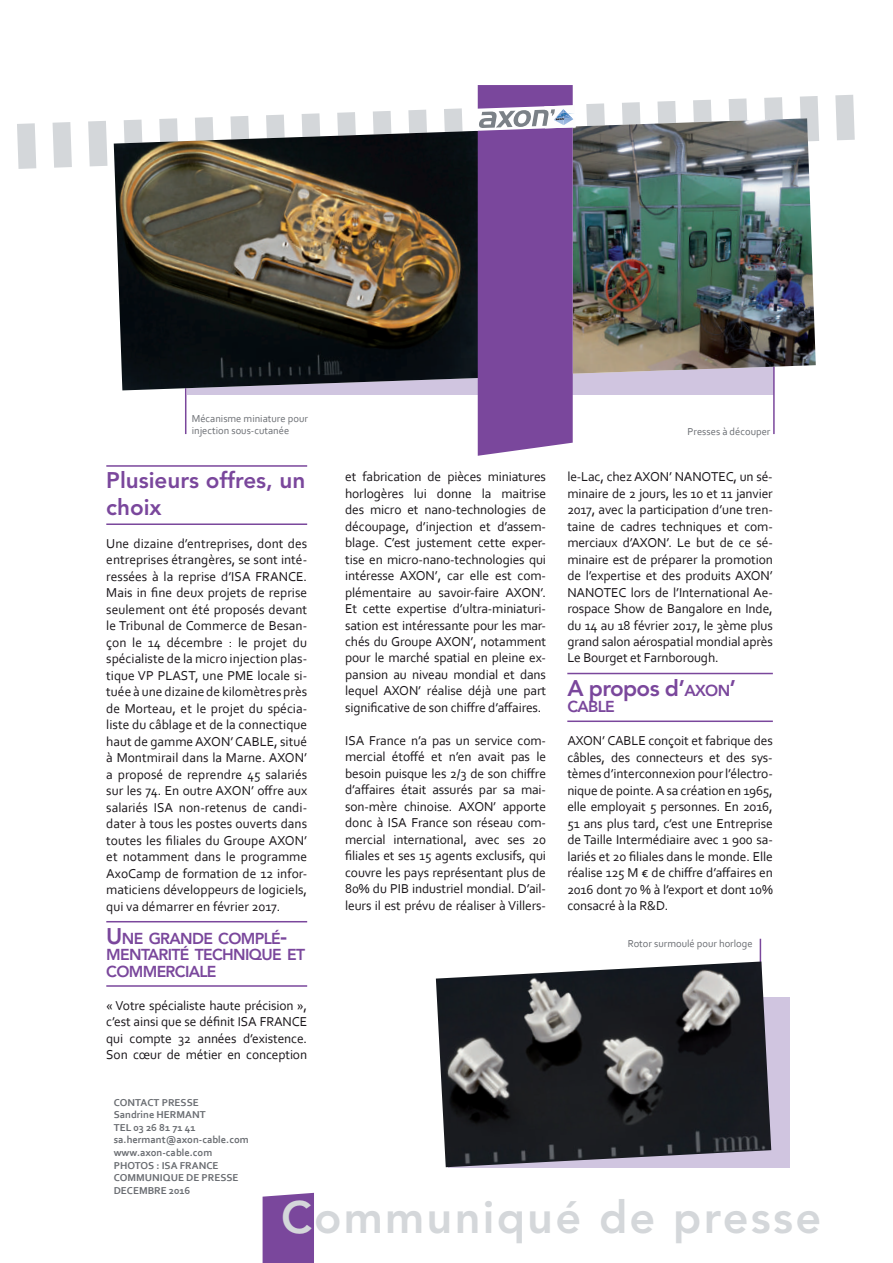
<style>
.page{position:relative;width:893px;height:1263px;background:#fff}
.page>*{position:absolute;margin:0;border:0;box-sizing:border-box;transform-origin:0 0}
.t1{font:800 45px "Avenir LT Std";letter-spacing:.05em;color:#d4d7da}
.t2{font:800 22.5px/27px "Avenir LT Std";color:#7a479c}
.t3{font:800 15.75px/16.5px "Avenir LT Std";letter-spacing:-.045em;color:#7a479c}
.t4{font:13.5px/16.5px "Corbel";letter-spacing:-.01em;color:#1a161a;text-align:justify}
.t5{font:700 10.5px/12.6px "Corbel";color:#6a6d72}
.t6{font:10.5px/12.6px "Corbel";color:#6a6d72}
.s1{font-size:22.5px}
.s2{font-size:15.75px}
.s3{font-style:inherit}
</style>
<div class="page">
<hr style="left:760px;top:939px;width:1px;height:87px;background:#7a479c">
<div style="left:187px;top:316px;width:587px;height:79px;background:#d0c5e0"></div>
<hr style="left:773px;top:347px;width:2px;height:87px;background:#7a479c">
<hr style="left:185px;top:347px;width:1px;height:87px;background:#7a479c">
<svg style="left:17px;top:95px;width:838px;height:74px"></svg>
<img style="left:575px;top:118px;width:241px;height:256px">
<img style="left:114px;top:131px;width:362px;height:259px">
<hr style="left:567px;top:673px;width:206px;height:1px;background:#7a479c">
<hr style="left:567px;top:720px;width:206px;height:2px;background:#7a479c">
<svg style="left:476px;top:85px;width:99px;height:371px;background:#7e549b"></svg>
<hr style="left:106px;top:465px;width:201px;height:2px;background:#7a479c">
<hr style="left:106px;top:523px;width:201px;height:2px;background:#7a479c">
<hr style="left:106px;top:921px;width:201px;height:1px;background:#7a479c">
<hr style="left:106px;top:985px;width:201px;height:2px;background:#7a479c">
<div style="left:263px;top:1193px;width:51px;height:70px;background:#7a479c"></div>
<div style="left:448px;top:998px;width:342px;height:170px;background:#d0c5e0"></div>
<img style="left:436px;top:961px;width:335px;height:206px">
<p class="t6" style="left:192px;top:412px;width:118px">Mécanisme miniature pour injection sous-cutanée</p>
<h2 class="t2" style="left:106px;top:467px;width:201px">Plusieurs offres, un choix</h2>
<p class="t4" style="left:106px;top:535px;width:202px">Une dizaine d’entreprises, dont des entreprises étrangères, se sont inté&shy;ressées à la reprise d’ISA FRANCE.<br>Mais in fine deux projets de reprise seulement ont été proposés devant le Tribunal de Commerce de Besan&shy;çon le 14 décembre : le projet du spécialiste de la micro injection plas&shy;tique VP PLAST, une PME locale si&shy;tuée à une dizaine de kilomètres près de Morteau, et le projet du spécia&shy;liste du câblage et de la connectique haut de gamme AXON’ CABLE, situé à Montmirail dans la Marne. AXON’ a proposé de reprendre 45 salariés sur les 74. En outre AXON’ offre aux salariés ISA non-retenus de candi&shy;dater à tous les postes ouverts dans toutes les filiales du Groupe AXON’ et notamment dans le programme AxoCamp de formation de 12 infor&shy;maticiens développeurs de logiciels, qui va démarrer en février 2017.</p>
<p class="t3" style="left:106px;top:930px;width:200px"><span class="s1">U</span>NE GRANDE COMPLÉ<span class="s1">-<br></span>MENTARITÉ TECHNIQUE ET<br>COMMERCIALE</p>
<p class="t4" style="left:106px;top:997px;width:202px">« Votre spécialiste haute précision », c’est ainsi que se définit ISA FRANCE qui compte 32 années d’existence.<br>Son cœur de métier en conception</p>
<p class="t5" style="left:114px;top:1095px;width:137px">CONTACT PRESSE<br>Sandrine HERMANT<br>TEL 03 26 81 71 41 sa.hermant@axon-cable.com www.axon-cable.com<br>PHOTOS : ISA FRANCE<br>COMMUNIQUE DE PRESSE<br>DECEMBRE 2016</p>
<p class="t4" style="left:345px;top:468px;width:202px">et fabrication de pièces miniatures horlogères lui donne la maitrise des micro et nano-technologies de découpage, d’injection et d’assem&shy;blage. C’est justement cette exper&shy;tise en micro-nano-technologies qui intéresse AXON’, car elle est com&shy;plémentaire au savoir-faire AXON’.<br>Et cette expertise d’ultra-miniaturi&shy;sation est intéressante pour les mar&shy;chés du Groupe AXON’, notamment pour le marché spatial en pleine ex&shy;pansion au niveau mondial et dans lequel AXON’ réalise déjà une part significative de son chiffre d’affaires.</p>
<p class="t4" style="left:345px;top:732px;width:202px">ISA France n’a pas un service com&shy;mercial étoffé et n’en avait pas le besoin puisque les 2/3 de son chiffre d’affaires était assurés par sa mai&shy;son-mère chinoise. AXON’ apporte donc à ISA France son réseau com&shy;mercial international, avec ses 20 filiales et ses 15 agents exclusifs, qui couvre les pays représentant plus de 80% du PIB industriel mondial. D’ail&shy;leurs il est prévu de réaliser à Villers-</p>
<p class="t6" style="left:688px;top:425px;width:84px">Presses à découper</p>
<p class="t4" style="left:567px;top:468px;width:207px">le-Lac, chez AXON’ NANOTEC, un sé&shy;minaire de 2 jours, les 10 et 11 janvier 2017, avec la participation d’une tren&shy;taine de cadres techniques et com&shy;merciaux d’AXON’. Le but de ce sé&shy;minaire est de préparer la promotion de l’expertise et des produits AXON’ NANOTEC lors de l’International Ae&shy;rospace Show de Bangalore en Inde, du 14 au 18 février 2017, le 3ème plus grand salon aérospatial mondial après Le Bourget et Farnborough.</p>
<h2 class="t2" style="left:567px;top:674px;width:170px">A propos d’<span class="s2">AXON</span><span class="s3">’</span></h2>
<p class="t3" style="left:567px;top:698px;width:49px">CABLE</p>
<p class="t4" style="left:567px;top:732px;width:207px">AXON’ CABLE conçoit et fabrique des câbles, des connecteurs et des sys&shy;tèmes d’interconnexion pour l’électro&shy;nique de pointe. A sa création en 1965, elle employait 5 personnes. En 2016, 51 ans plus tard, c’est une Entreprise de Taille Intermédiaire avec 1 900 sa&shy;lariés et 20 filiales dans le monde. Elle réalise 125 M € de chiffre d’affaires en 2016 dont 70 % à l’export et dont 10% consacré à la R&amp;D.</p>
<p class="t6" style="left:628px;top:936px;width:126px">Rotor surmoulé pour horloge</p>
<h1 class="t1" style="left:281px;top:1191px;width:542px">Communiqué de presse</h1>
</div>
